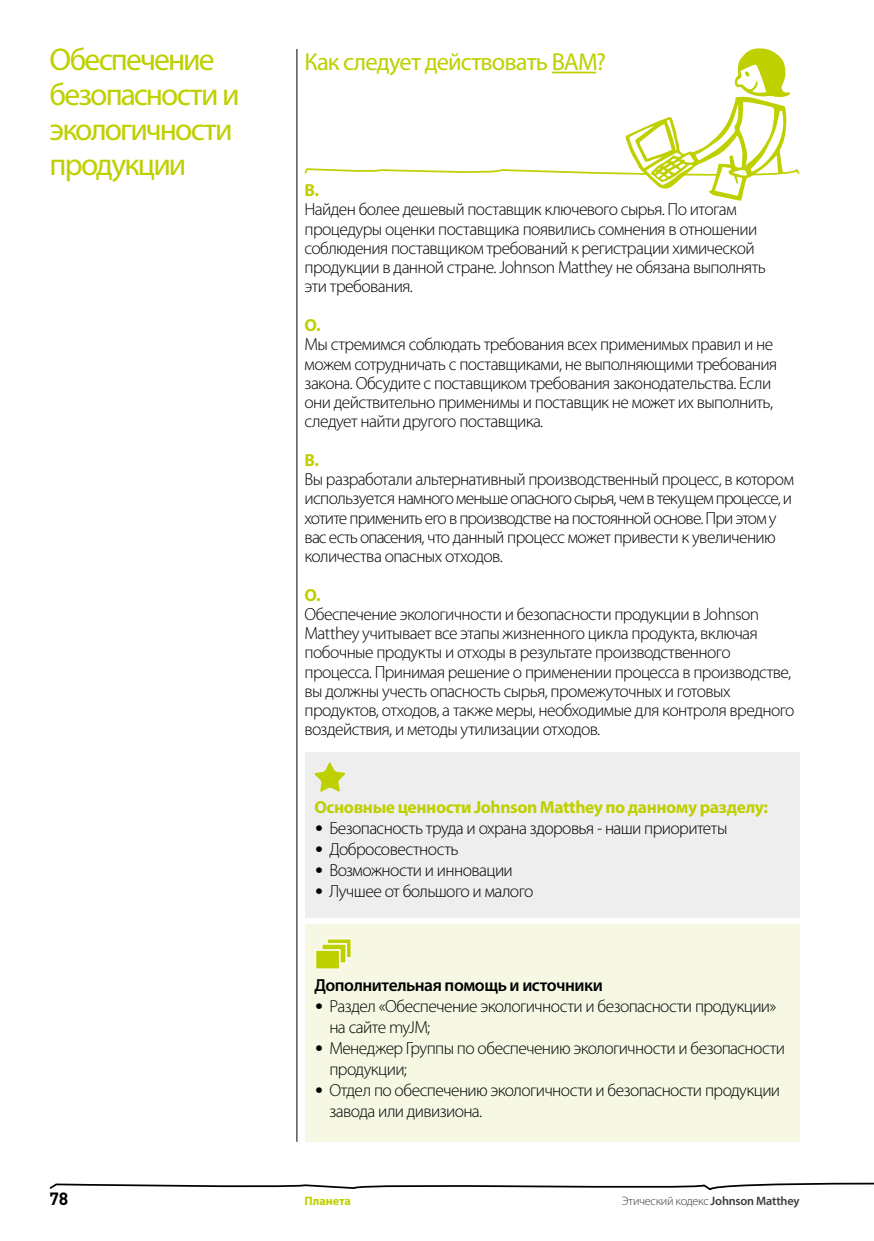
<style>
.page{position:relative;width:874px;height:1241px;background:#fff}
.page>*{position:absolute;margin:0;border:0;box-sizing:border-box;transform-origin:0 0}
.t1{font:31.5px/35px "Myriad Pro";letter-spacing:-.06em;color:#bed000}
.t2{font:24.5px "Myriad Pro";letter-spacing:-.035em;color:#bed000}
.t3{font:300 17.5px/19.2px "Myriad Pro";letter-spacing:-.035em;color:#000}
.t4{font:700 17.5px "Myriad Pro";letter-spacing:-.025em;color:#bed000}
.t5{font:600 17.5px "Myriad Pro";letter-spacing:-.025em;color:#000}
.t6{font:700 17.5px "DIN";color:#000}
.t7{font:300 12.25px "Myriad Pro";letter-spacing:-.025em;color:#3c3c3b}
.t8{font:700 12.25px "Myriad Pro";letter-spacing:-.01em;color:#bed000}
.s1{font-family:"DIN";font-weight:400}
.s2{font-weight:600}
</style>
<div class="page">
<hr style="left:296px;top:49px;width:1px;height:1092px;background:#000">
<svg style="left:304px;top:48px;width:496px;height:153px"></svg>
<hr style="left:551px;top:72px;width:44px;height:1px;background:#bed000">
<div style="left:304px;top:924px;width:495px;height:217px;background:#f6f8e4"></div>
<svg style="left:328px;top:939px;width:23px;height:18px"></svg>
<div style="left:321px;top:942px;width:26px;height:21px;background:#bed000;border:2px solid #f9faed"></div>
<div style="left:314px;top:948px;width:26px;height:21px;background:#bed000;border:2px solid #f9faed"></div>
<div style="left:304px;top:752px;width:495px;height:165px;background:#eee"></div>
<svg style="left:314px;top:762px;width:31px;height:30px"></svg>
<svg style="left:49px;top:1182px;width:824px;height:9px"></svg>
<h1 class="t1" style="left:50px;top:42px;width:166px">Обеспечение</h1>
<h2 class="t2" style="left:304px;top:47px;width:303px">Как следует действовать ВАМ?</h2>
<h1 class="t1" style="left:50px;top:77px;width:191px">безопасности и экологичности продукции</h1>
<p class="t4" style="left:304px;top:179px;width:16px">В.</p>
<p class="t3" style="left:304px;top:200px;width:462px">Найден более дешевый поставщик ключевого сырья. По итогам процедуры оценки поставщика появились сомнения в отношении соблюдения поставщиком требований к регистрации химической продукции в данной стране. Johnson Matthey не обязана выполнять эти требования.</p>
<p class="t4" style="left:304px;top:313px;width:18px">О.</p>
<p class="t3" style="left:304px;top:335px;width:474px">Мы стремимся соблюдать требования всех применимых правил и не можем сотрудничать с поставщиками, не выполняющими требования закона. Обсудите с поставщиком требования законодательства. Если они действительно применимы и поставщик не может их выполнить, следует найти другого поставщика.</p>
<p class="t4" style="left:304px;top:448px;width:16px">В.</p>
<p class="t3" style="left:304px;top:470px;width:490px">Вы разработали альтернативный производственный процесс, в котором используется намного меньше опасного сырья, чем в текущем процессе, и хотите применить его в производстве на постоянной основе. При этом у вас есть опасения, что данный процесс может привести к увеличению количества опасных отходов.</p>
<p class="t4" style="left:304px;top:583px;width:18px">О.</p>
<p class="t3" style="left:304px;top:604px;width:491px">Обеспечение экологичности и безопасности продукции в Johnson Matthey учитывает все этапы жизненного цикла продукта, включая побочные продукты и отходы в результате производственного процесса. Принимая решение о применении процесса в производстве, вы должны учесть опасность сырья, промежуточных и готовых продуктов, отходов, а также меры, необходимые для контроля вредного воздействия, и методы утилизации отходов.</p>
<p class="t4" style="left:314px;top:795px;width:455px">Основные ценности Johnson Matthey по данному разделу:</p>
<p class="t3" style="left:314px;top:818px;width:414px"><span class="s1">•</span> Безопасность труда и охрана здоровья - наши приоритеты</p>
<p class="t3" style="left:314px;top:839px;width:145px"><span class="s1">•</span> Добросовестность</p>
<p class="t3" style="left:314px;top:860px;width:200px"><span class="s1">•</span> Возможности и инновации</p>
<p class="t3" style="left:314px;top:881px;width:220px"><span class="s1">•</span> Лучшее от большого и малого</p>
<p class="t5" style="left:314px;top:973px;width:290px">Дополнительная помощь и источники</p>
<p class="t3" style="left:329px;top:995px;width:448px;line-height:21px;text-indent:-15px"><span class="s1">•</span> Раздел «Обеспечение экологичности и безопасности продукции» на сайте myJM;</p>
<p class="t3" style="left:329px;top:1037px;width:457px;line-height:21px;text-indent:-15px"><span class="s1">•</span> Менеджер Группы по обеспечению экологичности и безопасности продукции;</p>
<p class="t3" style="left:329px;top:1079px;width:452px;line-height:21px;text-indent:-15px"><span class="s1">•</span> Отдел по обеспечению экологичности и безопасности продукции завода или дивизиона.</p>
<p class="t6" style="left:50px;top:1186px;width:20px">78</p>
<p class="t8" style="left:304px;top:1192px;width:48px">Планета</p>
<p class="t7" style="left:621px;top:1193px;width:179px">Этический кодекс <span class="s2">Johnson Matthey</span></p>
</div>
